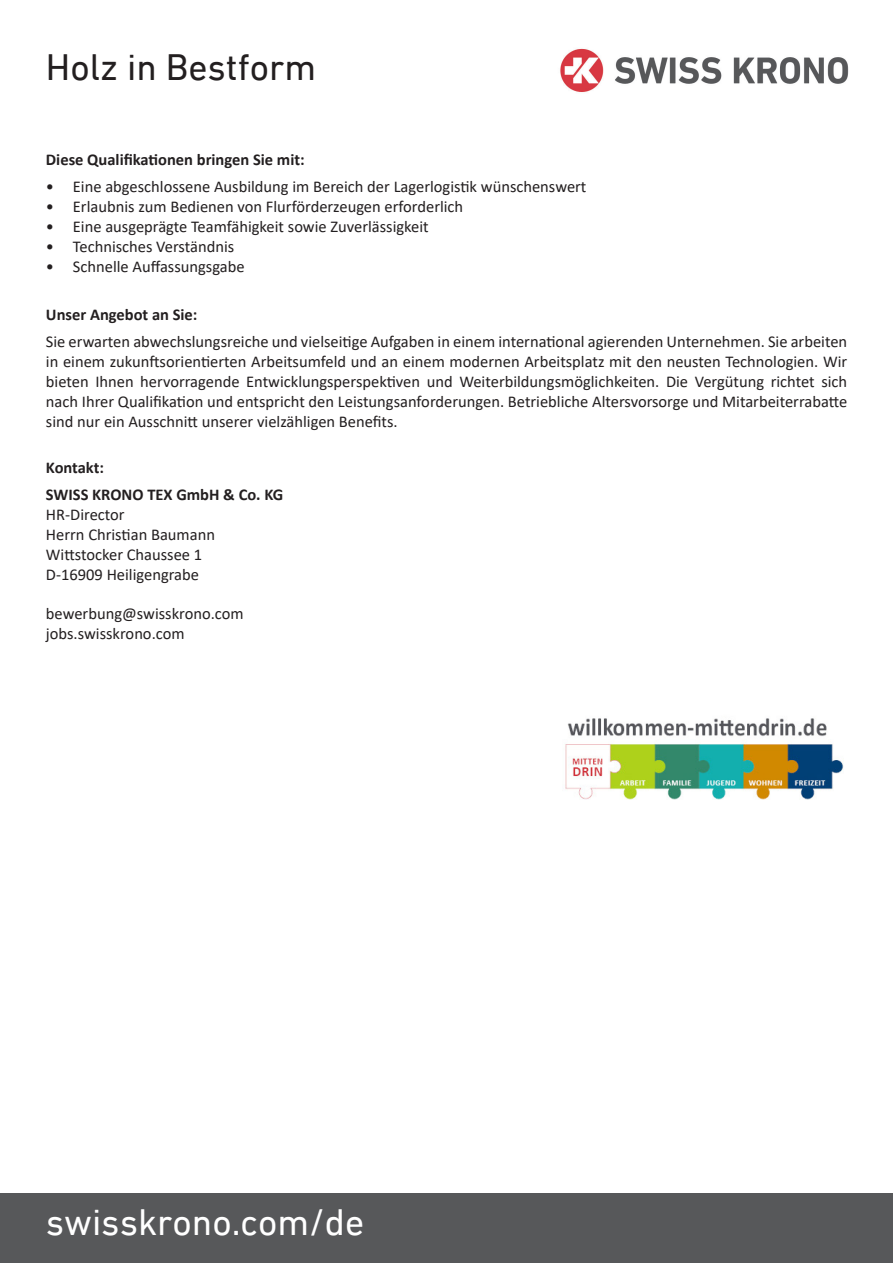
<style>
.page{position:relative;width:893px;height:1263px;background:#fff}
.page>*{position:absolute;margin:0;border:0;box-sizing:border-box;transform-origin:0 0}
.t1{font:37.5px "DIN Next LT Pro";color:#fff}
.t2{font:37.5px "DIN Next LT Pro";color:#231f20}
.t3{font:16.5px/19.8px "Calibri";color:#231f20;text-align:justify}
.t4{font:700 16.5px "Calibri";color:#231f20}
</style>
<div class="page">
<div style="left:0;top:1193px;width:893px;height:70px;background:#57585a"></div>
<img style="left:560px;top:48px;width:289px;height:44px">
<img style="left:565px;top:718px;width:279px;height:81px">
<p class="t2" style="left:46px;top:46px;width:272px">Holz in Bestform</p>
<p class="t4" style="left:46px;top:148px;width:260px">Diese Qualifikationen bringen Sie mit:</p>
<p class="t3" style="left:46px;top:177px;width:542px">• Eine abgeschlossene Ausbildung im Bereich der Lagerlogistik wünschenswert</p>
<p class="t3" style="left:46px;top:196px;width:419px">• Erlaubnis zum Bedienen von Flurförderzeugen erforderlich</p>
<p class="t3" style="left:46px;top:216px;width:384px">• Eine ausgeprägte Teamfähigkeit sowie Zuverlässigkeit</p>
<p class="t3" style="left:46px;top:236px;width:190px">• Technisches Verständnis</p>
<p class="t3" style="left:46px;top:256px;width:200px">• Schnelle Auffassungsgabe</p>
<p class="t4" style="left:46px;top:303px;width:153px">Unser Angebot an Sie:</p>
<p class="t3" style="left:46px;top:331px;width:803px">Sie erwarten abwechslungsreiche und vielseitige Aufgaben in einem international agierenden Unternehmen. Sie arbeiten in einem zukunftsorientierten Arbeitsumfeld und an einem modernen Arbeitsplatz mit den neusten Technologien. Wir bieten Ihnen hervorragende Entwicklungsperspektiven und Weiterbildungsmöglichkeiten. Die Vergütung richtet sich nach Ihrer Qualifikation und entspricht den Leistungsanforderungen. Betriebliche Altersvorsorge und Mitarbeiterrabatte sind nur ein Ausschnitt unserer vielzähligen Benefits.</p>
<p class="t4" style="left:46px;top:456px;width:60px">Kontakt:</p>
<p class="t4" style="left:46px;top:483px;width:239px">SWISS KRONO TEX GmbH &amp; Co. KG</p>
<p class="t3" style="left:46px;top:504px;width:80px">HR-Director</p>
<p class="t3" style="left:46px;top:524px;width:171px">Herrn Christian Baumann</p>
<p class="t3" style="left:46px;top:544px;width:158px">Wittstocker Chaussee 1</p>
<p class="t3" style="left:46px;top:564px;width:155px">D-16909 Heiligengrabe</p>
<p class="t3" style="left:46px;top:603px;width:199px">bewerbung@swisskrono.com</p>
<p class="t3" style="left:46px;top:623px;width:140px">jobs.swisskrono.com</p>
<p class="t1" style="left:46px;top:1200px;width:320px">swisskrono.com/de</p>
</div>
